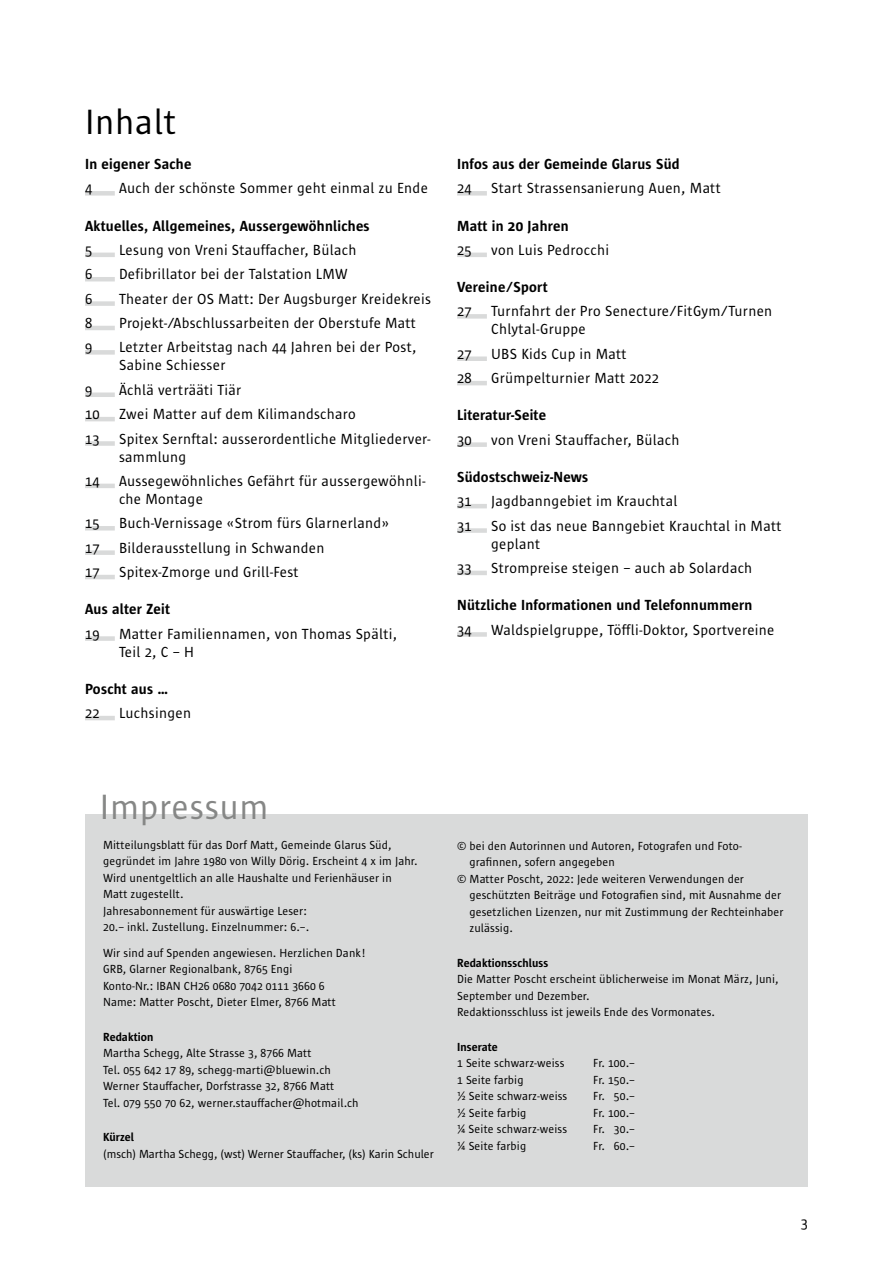
<style>
.page{position:relative;width:893px;height:1263px;background:#fff}
.page>*{position:absolute;margin:0;border:0;box-sizing:border-box;transform-origin:0 0}
.t1{font:36px "Sun Sans";letter-spacing:.02em;color:#868786}
.t2{font:36px "Sun Sans";letter-spacing:.02em;color:#000}
.t3{font:15px/18px "Sun Sans";letter-spacing:.02em;color:#000}
.t4{font:600 15px "Sun Sans";letter-spacing:.02em;color:#000}
.t5{font:12px/16.5px "Sun Sans";letter-spacing:.01em;color:#000}
.t6{font:600 12px "Sun Sans";letter-spacing:.01em;color:#000}
</style>
<div class="page">
<div style="left:85px;top:814px;width:723px;height:372px;background:#d9dada"></div>
<div style="left:85px;top:191px;width:30px;height:5px;background:#d9dada"></div>
<hr style="left:85px;top:253px;width:30px;height:4px;background:#d9dada">
<hr style="left:85px;top:277px;width:30px;height:4px;background:#d9dada">
<div style="left:85px;top:301px;width:30px;height:5px;background:#d9dada"></div>
<hr style="left:85px;top:326px;width:30px;height:4px;background:#d9dada">
<div style="left:85px;top:350px;width:30px;height:5px;background:#d9dada"></div>
<div style="left:85px;top:392px;width:30px;height:5px;background:#d9dada"></div>
<hr style="left:85px;top:417px;width:30px;height:4px;background:#d9dada">
<div style="left:85px;top:441px;width:30px;height:5px;background:#d9dada"></div>
<hr style="left:85px;top:484px;width:30px;height:4px;background:#d9dada">
<hr style="left:85px;top:526px;width:30px;height:4px;background:#d9dada">
<div style="left:85px;top:550px;width:30px;height:5px;background:#d9dada"></div>
<hr style="left:85px;top:575px;width:30px;height:4px;background:#d9dada">
<div style="left:85px;top:636px;width:30px;height:5px;background:#d9dada"></div>
<hr style="left:85px;top:716px;width:30px;height:4px;background:#d9dada">
<div style="left:457px;top:191px;width:30px;height:5px;background:#d9dada"></div>
<hr style="left:457px;top:253px;width:30px;height:4px;background:#d9dada">
<div style="left:457px;top:314px;width:30px;height:5px;background:#d9dada"></div>
<div style="left:457px;top:356px;width:30px;height:5px;background:#d9dada"></div>
<hr style="left:457px;top:381px;width:30px;height:4px;background:#d9dada">
<div style="left:457px;top:442px;width:30px;height:5px;background:#d9dada"></div>
<hr style="left:457px;top:504px;width:30px;height:4px;background:#d9dada">
<div style="left:457px;top:528px;width:30px;height:5px;background:#d9dada"></div>
<hr style="left:457px;top:571px;width:30px;height:4px;background:#d9dada">
<div style="left:457px;top:632px;width:30px;height:5px;background:#d9dada"></div>
<h1 class="t2" style="left:85px;top:103px;width:93px">Inhalt</h1>
<p class="t4" style="left:85px;top:156px;width:108px">In eigener Sache</p>
<p class="t3" style="left:85px;top:180px;width:9px">4</p>
<p class="t3" style="left:119px;top:180px;width:310px">Auch der schönste Sommer geht einmal zu Ende</p>
<p class="t4" style="left:85px;top:218px;width:286px">Aktuelles, Allgemeines, Aussergewöhnliches</p>
<p class="t3" style="left:85px;top:241px;width:9px">5</p>
<p class="t3" style="left:119px;top:241px;width:239px">Lesung von Vreni Stauffacher, Bülach</p>
<p class="t3" style="left:85px;top:266px;width:9px">6</p>
<p class="t3" style="left:119px;top:266px;width:230px">Defibrillator bei der Talstation LMW</p>
<p class="t3" style="left:85px;top:290px;width:9px">6</p>
<p class="t3" style="left:119px;top:290px;width:314px">Theater der OS Matt: Der Augsburger Kreidekreis</p>
<p class="t3" style="left:85px;top:314px;width:9px">8</p>
<p class="t3" style="left:119px;top:314px;width:298px">Projekt-/Abschlussarbeiten der Oberstufe Matt</p>
<p class="t3" style="left:85px;top:339px;width:9px">9</p>
<p class="t3" style="left:119px;top:339px;width:299px">Letzter Arbeitstag nach 44 Jahren bei der Post,<br>Sabine Schiesser</p>
<p class="t3" style="left:85px;top:381px;width:9px">9</p>
<p class="t3" style="left:119px;top:381px;width:124px">Ächlä verträäti Tiär</p>
<p class="t3" style="left:85px;top:405px;width:16px">10</p>
<p class="t3" style="left:119px;top:405px;width:238px">Zwei Matter auf dem Kilimandscharo</p>
<p class="t3" style="left:85px;top:430px;width:16px">13</p>
<p class="t3" style="left:119px;top:430px;width:313px">Spitex Sernftal: ausserordentliche Mitgliederver&shy;sammlung</p>
<p class="t3" style="left:85px;top:472px;width:16px">14</p>
<p class="t3" style="left:119px;top:472px;width:308px">Aussegewöhnliches Gefährt für aussergewöhnli&shy;che Montage</p>
<p class="t3" style="left:85px;top:515px;width:16px">15</p>
<p class="t3" style="left:119px;top:515px;width:271px">Buch-Vernissage «Strom fürs Glarnerland»</p>
<p class="t3" style="left:85px;top:539px;width:16px">17</p>
<p class="t3" style="left:119px;top:539px;width:207px">Bilderausstellung in Schwanden</p>
<p class="t3" style="left:85px;top:563px;width:16px">17</p>
<p class="t3" style="left:119px;top:563px;width:181px">Spitex-Zmorge und Grill-Fest</p>
<p class="t4" style="left:85px;top:601px;width:87px">Aus alter Zeit</p>
<p class="t3" style="left:85px;top:625px;width:16px">19</p>
<p class="t3" style="left:119px;top:625px;width:280px">Matter Familiennamen, von Thomas Spälti,<br>Teil 2, C – H</p>
<p class="t4" style="left:85px;top:681px;width:84px">Poscht aus …</p>
<p class="t3" style="left:85px;top:704px;width:16px">22</p>
<p class="t3" style="left:119px;top:704px;width:73px">Luchsingen</p>
<p class="t4" style="left:457px;top:156px;width:224px">Infos aus der Gemeinde Glarus Süd</p>
<p class="t3" style="left:457px;top:180px;width:16px">24</p>
<p class="t3" style="left:491px;top:180px;width:231px">Start Strassensanierung Auen, Matt</p>
<p class="t4" style="left:457px;top:218px;width:113px">Matt in 20 Jahren</p>
<p class="t3" style="left:457px;top:241px;width:16px">25</p>
<p class="t3" style="left:491px;top:241px;width:119px">von Luis Pedrocchi</p>
<p class="t4" style="left:457px;top:279px;width:92px">Vereine/Sport</p>
<p class="t3" style="left:457px;top:303px;width:16px">27</p>
<p class="t3" style="left:491px;top:303px;width:283px">Turnfahrt der Pro Senecture/FitGym/Turnen<br>Chlytal-Gruppe</p>
<p class="t3" style="left:457px;top:345px;width:16px">27</p>
<p class="t3" style="left:491px;top:345px;width:137px">UBS Kids Cup in Matt</p>
<p class="t3" style="left:457px;top:369px;width:16px">28</p>
<p class="t3" style="left:491px;top:369px;width:169px">Grümpelturnier Matt 2022</p>
<p class="t4" style="left:457px;top:407px;width:91px">Literatur-Seite</p>
<p class="t3" style="left:457px;top:431px;width:16px">30</p>
<p class="t3" style="left:491px;top:431px;width:190px">von Vreni Stauffacher, Bülach</p>
<p class="t4" style="left:457px;top:469px;width:133px">Südostschweiz-News</p>
<p class="t3" style="left:457px;top:492px;width:16px">31</p>
<p class="t3" style="left:491px;top:492px;width:188px">Jagdbanngebiet im Krauchtal</p>
<p class="t3" style="left:457px;top:517px;width:16px">31</p>
<p class="t3" style="left:491px;top:517px;width:292px">So ist das neue Banngebiet Krauchtal in Matt geplant</p>
<p class="t3" style="left:457px;top:559px;width:16px">33</p>
<p class="t3" style="left:491px;top:559px;width:263px">Strompreise steigen – auch ab Solardach</p>
<p class="t4" style="left:457px;top:597px;width:297px">Nützliche Informationen und Telefonnummern</p>
<p class="t3" style="left:457px;top:621px;width:16px">34</p>
<p class="t3" style="left:491px;top:621px;width:285px">Waldspielgruppe, Töffli-Doktor, Sportvereine</p>
<h1 class="t1" style="left:100px;top:788px;width:170px">Impressum</h1>
<p class="t5" style="left:103px;top:837px;width:316px">Mitteilungsblatt für das Dorf Matt, Gemeinde Glarus Süd, gegründet im Jahre 1980 von Willy Dörig. Erscheint 4 x im Jahr.<br>Wird unentgeltlich an alle Haushalte und -Ferienhäuser in Matt zugestellt.<br>Jahresabonnement für auswärtige Leser:<br>20.– inkl. Zustellung. Einzelnummer: 6.–.</p>
<p class="t5" style="left:103px;top:945px;width:264px">Wir sind auf Spenden angewiesen. Herzlichen Dank!<br>GRB, Glarner Regionalbank, 8765 Engi<br>Konto-Nr.: IBAN CH26 0680 7042 0111 3660 6<br>Name: Matter Poscht, Dieter Elmer, 8766 Matt</p>
<p class="t6" style="left:103px;top:1030px;width:52px">Redaktion</p>
<p class="t5" style="left:103px;top:1045px;width:257px">Martha Schegg, Alte Strasse 3, 8766 Matt<br>Tel. 055 642 17 89, schegg-marti@bluewin.ch Werner Stauffacher, Dorfstrasse 32, 8766 Matt<br>Tel. 079 550 70 62, werner.stauffacher@hotmail.ch</p>
<p class="t6" style="left:103px;top:1131px;width:32px">Kürzel</p>
<p class="t5" style="left:103px;top:1146px;width:332px">(msch) Martha Schegg, (wst) Werner Stauffacher, (ks) Karin Schuler</p>
<p class="t5" style="left:457px;top:837px;width:286px">© bei den Autorinnen und Autoren, Fotografen und Foto-</p>
<p class="t5" style="left:470px;top:854px;width:147px">grafinnen, sofern angegeben</p>
<p class="t5" style="left:457px;top:870px;width:288px">© Matter Poscht, 2022: Jede weiteren Verwendungen der</p>
<p class="t5" style="left:470px;top:887px;width:313px">geschützten Beiträge und Fotografien sind, mit Ausnahme der</p>
<p class="t5" style="left:470px;top:903px;width:315px">gesetzlichen Lizenzen, nur mit Zustimmung der Rechteinhaber</p>
<p class="t5" style="left:470px;top:920px;width:45px">zulässig.</p>
<p class="t6" style="left:457px;top:956px;width:93px">Redaktionsschluss</p>
<p class="t5" style="left:457px;top:971px;width:323px">Die Matter Poscht erscheint üblicherweise im Monat März, Juni,<br>September und Dezember.<br>Redaktionsschluss ist jeweils Ende des Vormonates.</p>
<p class="t6" style="left:457px;top:1040px;width:42px">Inserate</p>
<p class="t5" style="left:457px;top:1055px;width:109px">1 Seite schwarz-weiss</p>
<p class="t5" style="left:593px;top:1055px;width:43px">Fr. 100.–</p>
<p class="t5" style="left:457px;top:1071px;width:68px">1 Seite farbig</p>
<p class="t5" style="left:593px;top:1071px;width:43px">Fr. 150.–</p>
<p class="t5" style="left:457px;top:1088px;width:112px">½ Seite schwarz-weiss</p>
<p class="t5" style="left:593px;top:1088px;width:43px">Fr. 50.–</p>
<p class="t5" style="left:457px;top:1104px;width:71px">½ Seite farbig</p>
<p class="t5" style="left:593px;top:1104px;width:43px">Fr. 100.–</p>
<p class="t5" style="left:457px;top:1121px;width:111px">¼ Seite schwarz-weiss</p>
<p class="t5" style="left:593px;top:1121px;width:43px">Fr. 30.–</p>
<p class="t5" style="left:457px;top:1137px;width:71px">¼ Seite farbig</p>
<p class="t5" style="left:593px;top:1137px;width:43px">Fr. 60.–</p>
<p class="t3" style="left:801px;top:1214px;width:9px">3</p>
</div>
